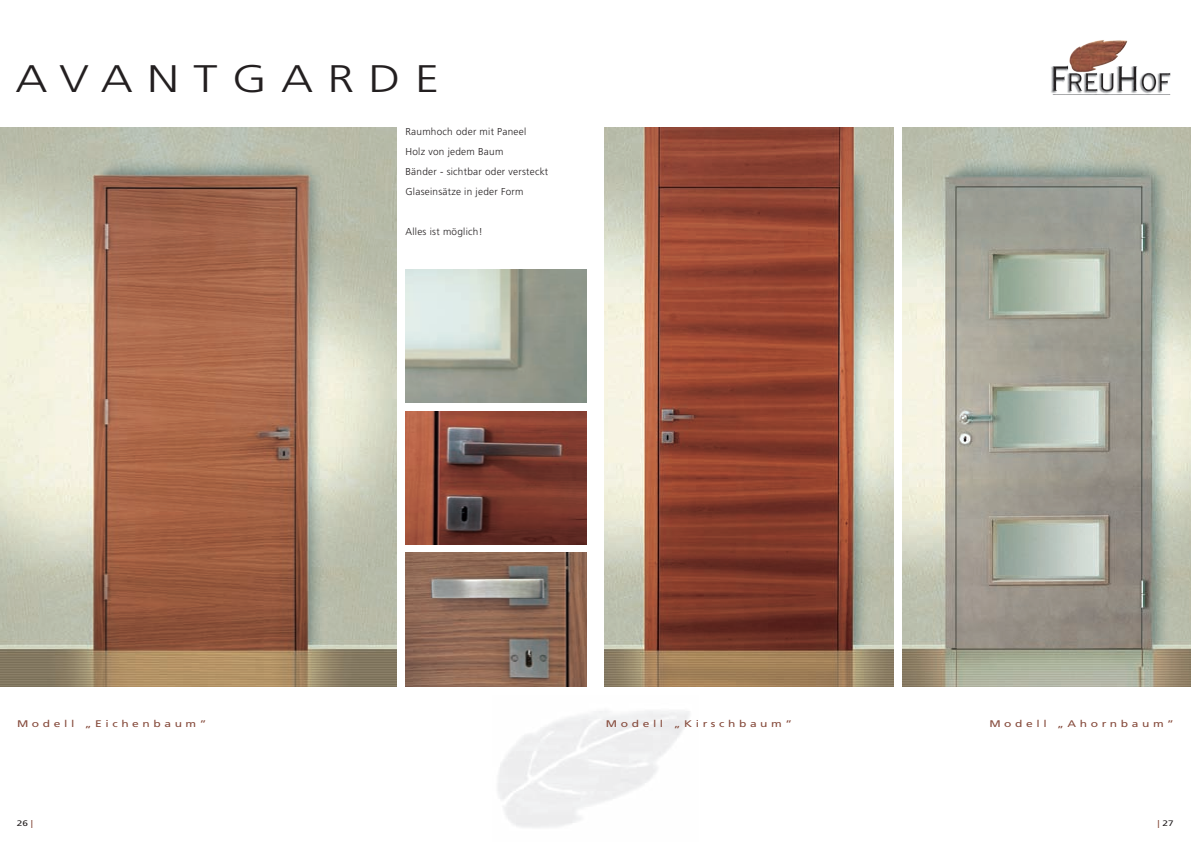
<style>
.page{position:relative;width:1191px;height:842px;background:#fff}
.page>*{position:absolute;margin:0;border:0;box-sizing:border-box;transform-origin:0 0}
.t1{font:300 38.4px "Frutiger LT Std";letter-spacing:.3em;color:#231f20;scale:1.25 1}
.t2{font:300 10px/20px "Frutiger LT Std";letter-spacing:.025em;color:#231f20}
.t3{font:9.6px "Frutiger LT Std";letter-spacing:.3em;color:#864b3c;scale:1.25 1}
.t4{font:8px "Frutiger LT Std";color:#231f20;scale:1.25 1}
.s1{color:#864b3c}
</style>
<div class="page">
<img style="left:0;top:128px;width:397px;height:558px">
<img style="left:405px;top:553px;width:182px;height:133px">
<img style="left:405px;top:269px;width:182px;height:134px">
<img style="left:405px;top:411px;width:182px;height:133px">
<img style="left:1051px;top:40px;width:120px;height:55px">
<img style="left:604px;top:128px;width:289px;height:558px">
<img style="left:902px;top:128px;width:289px;height:558px">
<h1 class="t1" style="left:16px;top:57px;width:340px">AVANTGARDE</h1>
<p class="t2" style="left:405px;top:122px;width:144px">Raumhoch oder mit Paneel<br>Holz von jedem Baum<br>Bänder - sichtbar oder versteckt<br>Glaseinsätze in jeder Form</p>
<p class="t2" style="left:405px;top:222px;width:79px">Alles ist möglich!</p>
<p class="t3" style="left:17px;top:718px;width:153px">Modell „Eichenbaum”</p>
<p class="t4" style="left:17px;top:818px;width:14px">26 <span class="s1">|</span></p>
<p class="t3" style="left:606px;top:718px;width:150px">Modell „Kirschbaum”</p>
<p class="t3" style="left:989px;top:718px;width:149px">Modell „Ahornbaum”</p>
<p class="t4" style="left:1157px;top:818px;width:14px"><span class="s1">|</span> 27</p>
</div>
